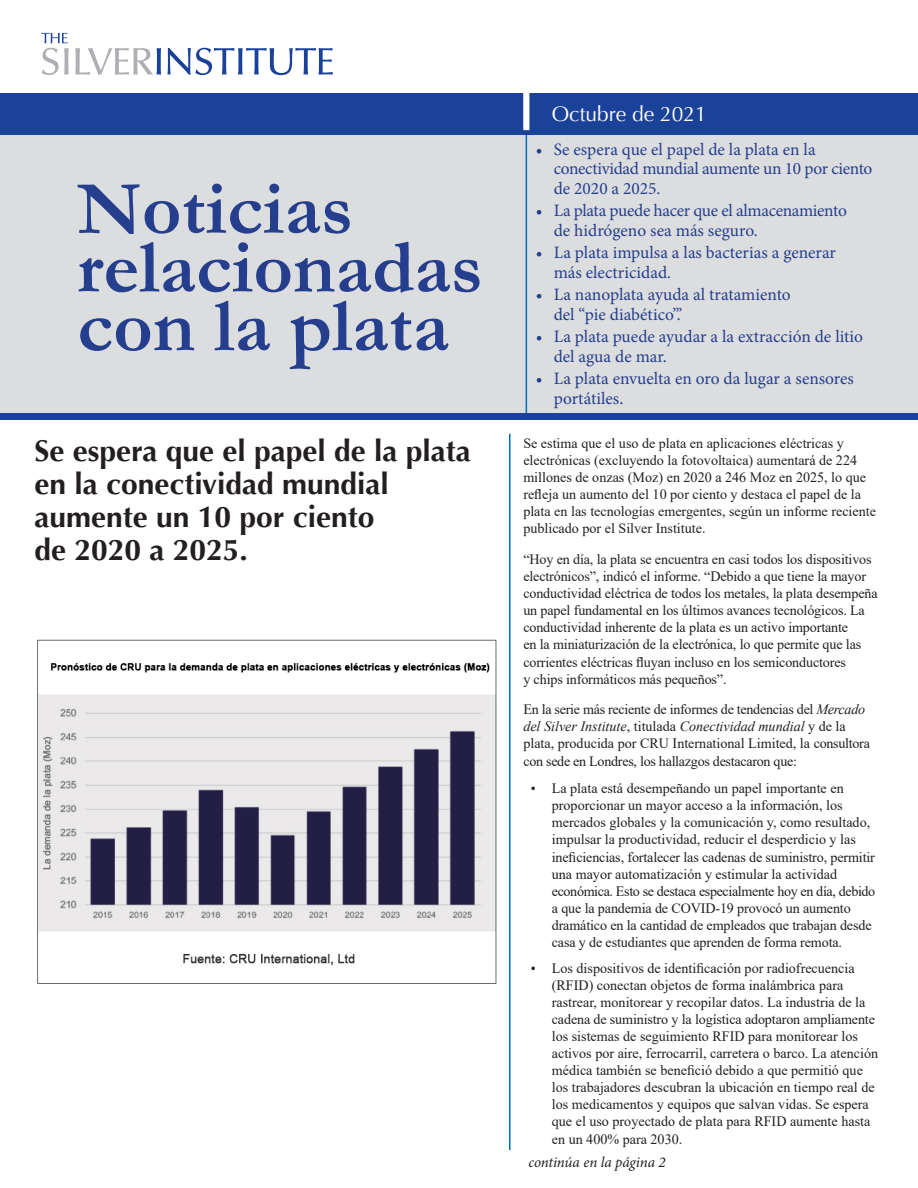
<style>
.page{position:relative;width:918px;height:1188px;background:#fff}
.page>*{position:absolute;margin:0;border:0;box-sizing:border-box;transform-origin:0 0}
.t1{font:700 76.5px/58.7px "Garamond";color:#253f8e}
.t2{font:700 30px/33px "Optima";color:#231f20}
.t3{font:21px "Optima";color:#fff}
.t4{font:17.4px/19.5px "Minion Pro";color:#253f8e}
.t5{font:17.4px/19.5px "Minion Pro";letter-spacing:-.02em;color:#253f8e}
.t6{font:italic 15px "Minion Pro";letter-spacing:-.01em;color:#231f20}
.t7{font:14.25px/17.1px "Times New Roman";color:#231f20}
.t8{font:14.25px/17.1px "Times New Roman";letter-spacing:-.02em;color:#231f20}
.s1{font-size:18px}
.s2{font-style:italic}
</style>
<div class="page">
<div style="left:0;top:93px;width:918px;height:327px;background:#dcdddf"></div>
<hr style="left:526px;top:133px;width:1px;height:282px;background:#0072bc">
<div style="left:0;top:413px;width:918px;height:7px;background:#1b4299"></div>
<div style="left:0;top:93px;width:918px;height:42px;background:#1b4299"></div>
<div style="left:523px;top:92px;width:6px;height:38px;background:#fff"></div>
<hr style="left:509px;top:434px;width:2px;height:716px;background:#0072bc">
<svg style="left:75px;top:48px;width:86px;height:27px"></svg>
<svg style="left:167px;top:48px;width:166px;height:27px"></svg>
<svg style="left:41px;top:33px;width:28px;height:42px"></svg>
<img style="left:37px;top:639px;width:460px;height:345px">
<p class="t1" style="left:77px;top:180px;width:407px">Noticias relacionadas con la plata</p>
<p class="t2" style="left:34px;top:435px;width:438px">Se espera que el papel de la plata en la conectividad mundial aumente un 10 por ciento<br>de 2020 a 2025.</p>
<p class="t3" style="left:552px;top:102px;width:157px">Octubre de 2021</p>
<p class="t4" style="left:554px;top:140px;width:320px;text-indent:-18px">• Se espera que el papel de la plata en la conectividad mundial aumente un 10 por ciento de 2020 a 2025.</p>
<p class="t5" style="left:554px;top:201px;width:295px;text-indent:-18px">• La plata puede hacer que el almacenamiento de hidrógeno sea más seguro.</p>
<p class="t4" style="left:554px;top:243px;width:284px;text-indent:-18px">• La plata impulsa a las bacterias a generar más electricidad.</p>
<p class="t4" style="left:554px;top:285px;width:239px;text-indent:-18px">• La nanoplata ayuda al tratamiento del “pie diabético”.’</p>
<p class="t4" style="left:554px;top:327px;width:311px;text-indent:-18px">• La plata puede ayudar a la extracción de litio del agua de mar.</p>
<p class="t4" style="left:554px;top:369px;width:302px;text-indent:-18px">• La plata envuelta en oro da lugar a sensores portátiles<span class="s1">.</span></p>
<p class="t7" style="left:523px;top:434px;width:354px">Se estima que el uso de plata en aplicaciones eléctricas y electrónicas (excluyendo la fotovoltaica) aumentará de 224 millones de onzas (Moz) en 2020 a 246 Moz en 2025, lo que refleja un aumento del 10 por ciento y destaca el papel de la plata en las tecnologías emergentes, según un informe reciente publicado por el Silver Institute.</p>
<p class="t7" style="left:523px;top:550px;width:356px">“Hoy en día, la plata se encuentra en casi todos los dispositivos electrónicos”, indicó el informe. “Debido a que tiene la mayor conductividad eléctrica de todos los metales, la plata desempeña un papel fundamental en los últimos avances tecnológicos. La conductividad inherente de la plata es un activo importante<br>en la miniaturización de la electrónica, lo que permite que las corrientes eléctricas fluyan incluso en los semiconductores<br>y chips informáticos más pequeños”.</p>
<p class="t8" style="left:523px;top:700px;width:348px">En la serie más reciente de informes de tendencias del <span class="s2">Mercado del Silver Institute</span>, titulada <span class="s2">Conectividad mundial</span> y de la plata, producida por CRU International Limited, la consultora con sede en Londres, los hallazgos destacaron que:</p>
<p class="t7" style="left:552px;top:779px;width:325px;text-indent:-21px">• La plata está desempeñando un papel importante en proporcionar un mayor acceso a la información, los mercados globales y la comunicación y, como resultado, impulsar la productividad, reducir el desperdicio y las ineficiencias, fortalecer las cadenas de suministro, permitir una mayor automatización y estimular la actividad económica. Esto se destaca especialmente hoy en día, debido a que la pandemia de COVID-19 provocó un aumento dramático en la cantidad de empleados que trabajan desde casa y de estudiantes que aprenden de forma remota.</p>
<p class="t7" style="left:552px;top:959px;width:328px;text-indent:-21px">• Los dispositivos de identificación por radiofrecuencia (RFID) conectan objetos de forma inalámbrica para rastrear, monitorear y recopilar datos. La industria de la cadena de suministro y la logística adoptaron ampliamente los sistemas de seguimiento RFID para monitorear los activos por aire, ferrocarril, carretera o barco. La atención médica también se benefició debido a que permitió que los trabajadores descubran la ubicación en tiempo real de los medicamentos y equipos que salvan vidas. Se espera que el uso proyectado de plata para RFID aumente hasta en un 400% para 2030.</p>
<p class="t6" style="left:528px;top:1152px;width:139px">continúa en la página 2</p>
</div>
